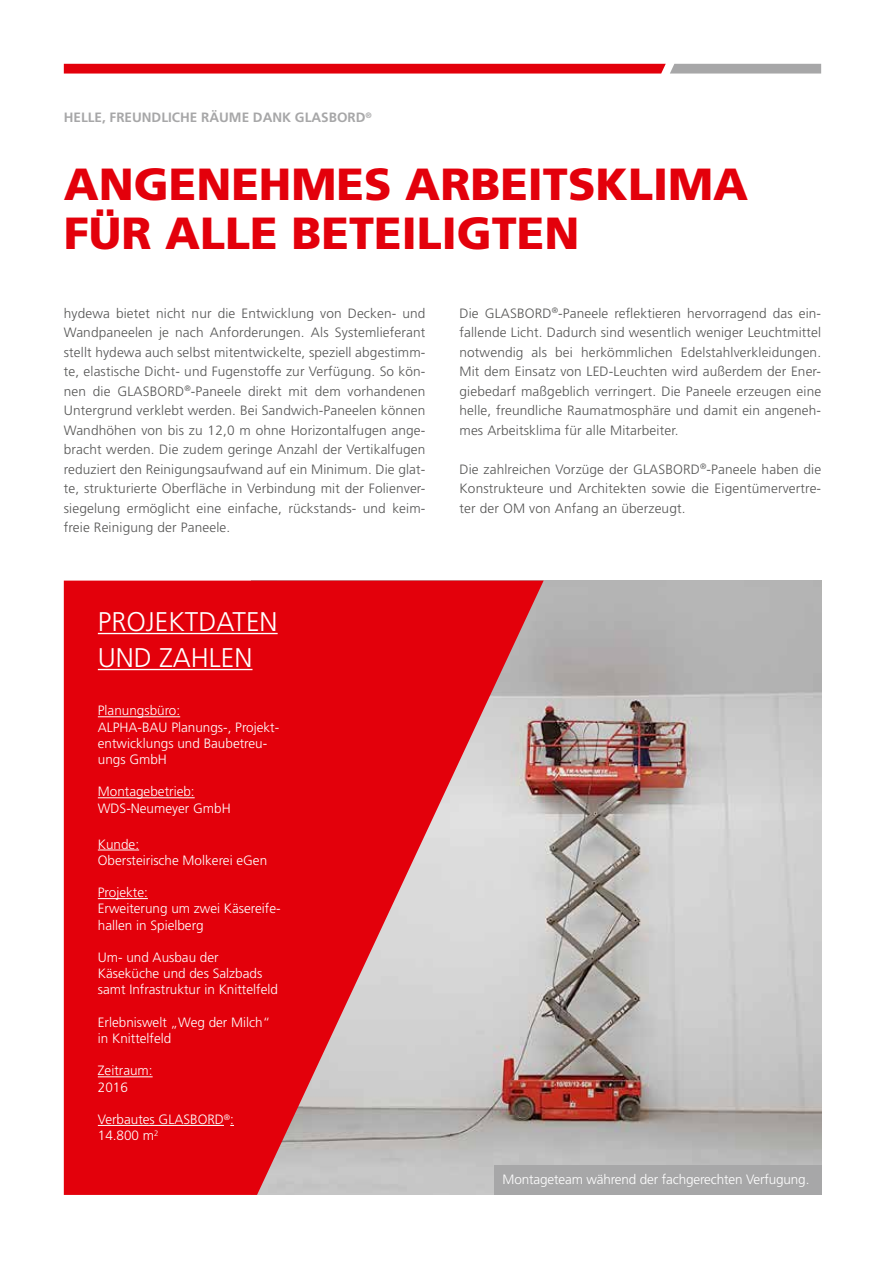
<style>
.page{position:relative;width:885px;height:1263px;background:#fff}
.page>*{position:absolute;margin:0;border:0;box-sizing:border-box;transform-origin:0 0}
.t1{font:900 45px/48.8px "Frutiger";color:#e3000b}
.t2{font:300 27px/36px "Frutiger";color:#fff}
.t3{font:300 13.5px/19.5px "Frutiger";letter-spacing:.01em;color:#565655;text-align:justify}
.t4{font:300 13.5px/16.2px "Frutiger";color:#fff}
.t5{font:700 13.5px "Frutiger";color:#a7a7a8}
</style>
<div class="page">
<svg style="left:63px;top:64px;width:759px;height:10px;background:#d92e36"></svg>
<img style="left:543px;top:581px;width:278px;height:585px">
<svg style="left:63px;top:581px;width:480px;height:614px;background:#db3b42"></svg>
<hr style="left:98px;top:633px;width:179px;height:1px;background:#fff">
<hr style="left:98px;top:669px;width:154px;height:1px;background:#fff">
<hr style="left:98px;top:716px;width:82px;height:1px;background:#fff">
<hr style="left:98px;top:797px;width:97px;height:1px;background:#fff">
<hr style="left:98px;top:850px;width:41px;height:1px;background:#fff">
<hr style="left:98px;top:898px;width:50px;height:1px;background:#fff">
<hr style="left:98px;top:1076px;width:55px;height:1px;background:#fff">
<hr style="left:98px;top:1125px;width:126px;height:1px;background:#fff">
<div style="left:494px;top:1166px;width:327px;height:29px;background:#a7a7a8"></div>
<p class="t5" style="left:64px;top:110px;width:309px">HELLE, FREUNDLICHE RÄUME DANK GLASBORD<sup>®</sup></p>
<h1 class="t1" style="left:64px;top:160px;width:685px">ANGENEHMES ARBEITSKLIMA<br>FÜR ALLE BETEILIGTEN</h1>
<p class="t3" style="left:64px;top:303px;width:363px">hydewa bietet nicht nur die Entwicklung von Decken- und Wandpaneelen je nach Anforderungen. Als Systemlieferant stellt hydewa auch selbst mitentwickelte, speziell abgestimm&shy;te, elastische Dicht- und Fugenstoffe zur Verfügung. So kön&shy;nen die GLASBORD<sup>®</sup>-Paneele direkt mit dem vorhandenen Untergrund verklebt werden. Bei Sandwich-Paneelen können Wandhöhen von bis zu 12,0 m ohne Horizontalfugen ange&shy;bracht werden. Die zudem geringe Anzahl der Vertikalfugen reduziert den Reinigungsaufwand auf ein Minimum. Die glat&shy;te, strukturierte Oberfläche in Verbindung mit der Folienver&shy;siegelung ermöglicht eine einfache, rückstands- und keim&shy;freie Reinigung der Paneele.</p>
<p class="t3" style="left:459px;top:303px;width:363px">Die GLASBORD<sup>®</sup>-Paneele reflektieren hervorragend das ein&shy;fallende Licht. Dadurch sind wesentlich weniger Leuchtmittel notwendig als bei herkömmlichen Edelstahlverkleidungen.<br>Mit dem Einsatz von LED-Leuchten wird außerdem der Ener&shy;giebedarf maßgeblich verringert. Die Paneele erzeugen eine helle, freundliche Raumatmosphäre und damit ein angeneh&shy;mes Arbeitsklima für alle Mitarbeiter.</p>
<p class="t3" style="left:459px;top:459px;width:363px">Die zahlreichen Vorzüge der GLASBORD<sup>®</sup>-Paneele haben die Konstrukteure und Architekten sowie die Eigentümervertre&shy;ter der OM von Anfang an überzeugt.</p>
<h2 class="t2" style="left:98px;top:604px;width:181px">PROJEKTDATEN<br>UND ZAHLEN</h2>
<p class="t4" style="left:98px;top:703px;width:183px">Planungsbüro:<br>ALPHA-BAU Planungs-, Projekt&shy;entwicklungs und Baubetreu&shy;ungs GmbH</p>
<p class="t4" style="left:98px;top:784px;width:134px">Montagebetrieb:<br>WDS-Neumeyer GmbH</p>
<p class="t4" style="left:98px;top:836px;width:171px">Kunde:<br>Obersteirische Molkerei eGen</p>
<p class="t4" style="left:98px;top:885px;width:184px">Projekte:<br>Erweiterung um zwei Käsereife&shy;hallen in Spielberg</p>
<p class="t4" style="left:98px;top:949px;width:181px">Um- und Ausbau der<br>Käseküche und des Salzbads samt Infrastruktur in Knittelfeld</p>
<p class="t4" style="left:98px;top:1014px;width:174px">Erlebniswelt „Weg der Milch“ in Knittelfeld</p>
<p class="t4" style="left:98px;top:1063px;width:56px">Zeitraum:<br>2016</p>
<p class="t4" style="left:98px;top:1111px;width:138px">Verbautes GLASBORD<sup>®</sup>:<br>14.800 m<sup>2</sup></p>
<p class="t4" style="left:502px;top:1172px;width:308px">Montageteam während der fachgerechten Verfugung.</p>
</div>
